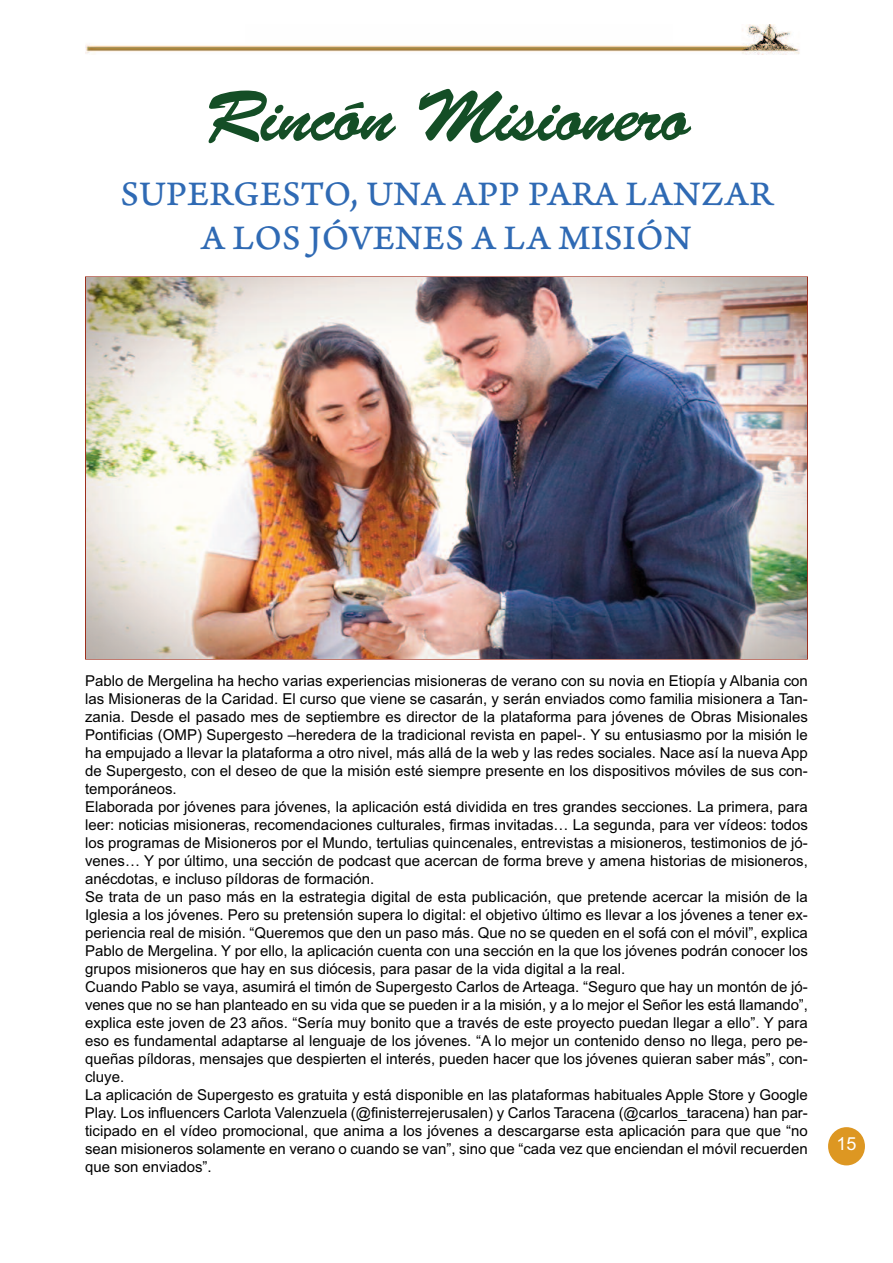
<style>
.page{position:relative;width:893px;height:1263px;background:#fff}
.page>*{position:absolute;margin:0;border:0;box-sizing:border-box;transform-origin:0 0}
.t1{font:72px "Brush Script Std";letter-spacing:-.025em;color:#144e26}
.t2{font:36px/44.4px "Arno Pro Caption";letter-spacing:.01em;color:#2f6ab4;text-align:center}
.t3{font:18px "Arial";color:#fff}
.t4{font:15px/18px "Arial";color:#000}
</style>
<div class="page">
<div style="left:828px;top:1127px;width:37px;height:38px;background:#dd9722;border-radius:50%"></div>
<img style="left:85px;top:24px;width:715px;height:30px">
<img style="left:87px;top:278px;width:719px;height:380px">
<h1 class="t1" style="left:205px;top:91px;width:487px">Rincón Misionero</h1>
<h2 class="t2" style="left:120px;top:175px;width:654px">SUPERGESTO, UNA APP PARA LANZAR<br>A LOS JÓVENES A LA MISIÓN</h2>
<p class="t4" style="left:85px;top:671px;width:724px">Pablo de Mergelina ha hecho varias experiencias misioneras de verano con su novia en Etiopía y Albania con las Misioneras de la Caridad. El curso que viene se casarán, y serán enviados como familia misionera a Tan&shy;zania. Desde el pasado mes de septiembre es director de la plataforma para jóvenes de Obras Misionales Pontificias (OMP) Supergesto –heredera de la tradicional revista en papel-. Y su entusiasmo por la misión le ha empujado a llevar la plataforma a otro nivel, más allá de la web y las redes sociales. Nace así la nueva App de Supergesto, con el deseo de que la misión esté siempre presente en los dispositivos móviles de sus con&shy;temporáneos.<br>Elaborada por jóvenes para jóvenes, la aplicación está dividida en tres grandes secciones. La primera, para leer: noticias misioneras, recomendaciones culturales, firmas invitadas… La segunda, para ver vídeos: todos los programas de Misioneros por el Mundo, tertulias quincenales, entrevistas a misioneros, testimonios de jó&shy;venes… Y por último, una sección de podcast que acercan de forma breve y amena historias de misioneros, anécdotas, e incluso píldoras de formación.<br>Se trata de un paso más en la estrategia digital de esta publicación, que pretende acercar la misión de la Iglesia a los jóvenes. Pero su pretensión supera lo digital: el objetivo último es llevar a los jóvenes a tener ex&shy;periencia real de misión. “Queremos que den un paso más. Que no se queden en el sofá con el móvil”, explica Pablo de Mergelina. Y por ello, la aplicación cuenta con una sección en la que los jóvenes podrán conocer los grupos misioneros que hay en sus diócesis, para pasar de la vida digital a la real.<br>Cuando Pablo se vaya, asumirá el timón de Supergesto Carlos de Arteaga. “Seguro que hay un montón de jó&shy;venes que no se han planteado en su vida que se pueden ir a la misión, y a lo mejor el Señor les está llamando”, explica este joven de 23 años. “Sería muy bonito que a través de este proyecto puedan llegar a ello”. Y para eso es fundamental adaptarse al lenguaje de los jóvenes. “A lo mejor un contenido denso no llega, pero pe&shy;queñas píldoras, mensajes que despierten el interés, pueden hacer que los jóvenes quieran saber más”, con&shy;cluye.<br>La aplicación de Supergesto es gratuita y está disponible en las plataformas habituales Apple Store y Google Play. Los influencers Carlota Valenzuela (@finisterrejerusalen) y Carlos Taracena (@carlos_taracena) han par&shy;ticipado en el vídeo promocional, que anima a los jóvenes a descargarse esta aplicación para que que “no sean misioneros solamente en verano o cuando se van”, sino que “cada vez que enciendan el móvil recuerden que son enviados”.</p>
<p class="t3" style="left:836px;top:1133px;width:22px">15</p>
</div>
